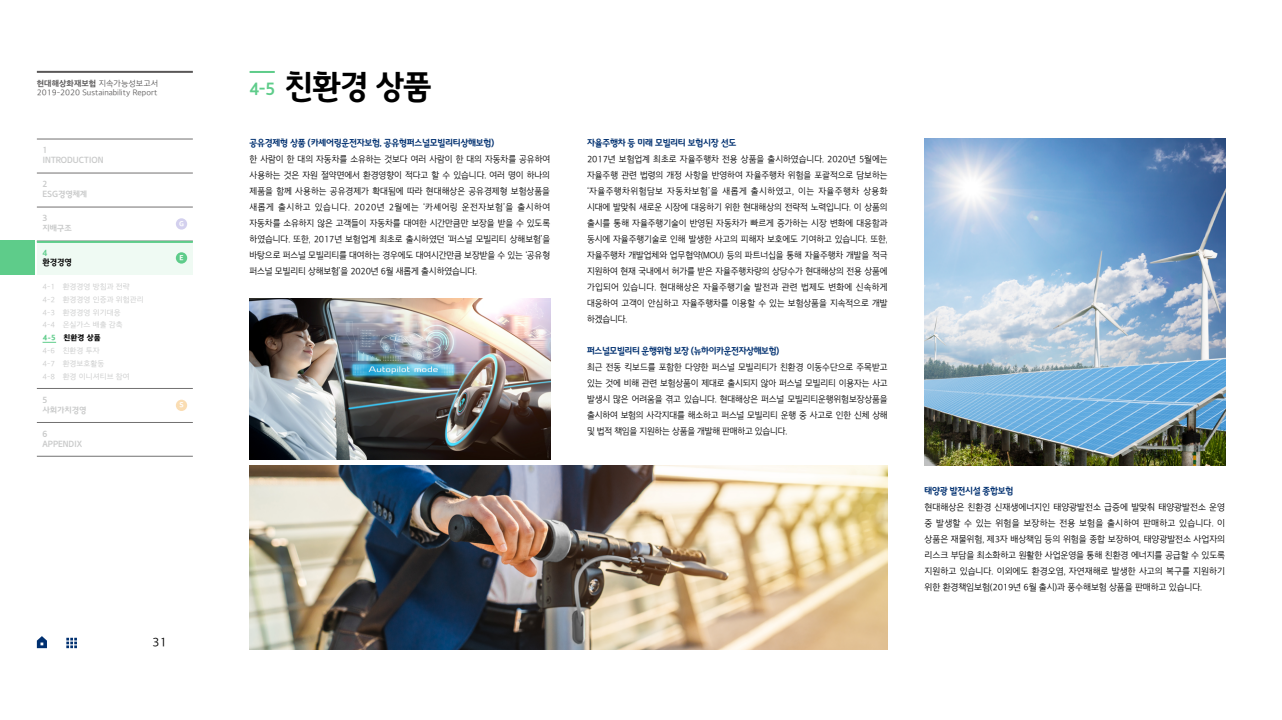
<style>
.page{position:relative;width:1282px;height:720px;background:#fff}
.page>*{position:absolute;margin:0;border:0;box-sizing:border-box;transform-origin:0 0}
.t1{font:33px "HI Maum OTFR";color:#000}
.t2{font:12px "HI Gothic OTFL";color:#000}
.t3{font:9.5px "HI Maum OTFR";letter-spacing:-.02em;color:#003070;scale:.96 1}
.t4{font:9.5px "HI Maum OTFR";letter-spacing:-.02em;color:#003070;scale:.95 1}
.t5{font:9px/16px "HI Gothic OTFL";letter-spacing:-.02em;color:#000;text-align:justify;scale:.94 1}
.t6{font:9px/16px "HI Gothic OTFL";letter-spacing:-.02em;color:#000;text-align:justify;scale:.96 1}
.t7{font:8.5px/10px "HI Maum OTFR";color:#c9caca}
.t8{font:8.5px "HI Maum OTFR";color:#000}
.t9{font:8.5px "HI Maum OTFR";color:#5ecc8a}
.t10{font:8px "HI Gothic OTFL";color:#595757}
.t11{font:8px "HI Gothic OTFB";color:#595757}
.t12{font:7.5px/12.8px "HI Gothic OTFL";color:#c9caca}
.t13{font:7.5px "HI Gothic OTFEB";color:#000}
.t14{font:7px "HI Gothic OTFEB";color:#fff}
.s1{font-family:"HI Gothic OTFL"}
.s2{color:#5ecc8a}
.s3{font-size:17px;color:#5ecc8a}
</style>
<div class="page">
<hr style="left:37px;top:71px;width:156px;height:2px;background:#595757">
<svg style="left:37px;top:636px;width:10px;height:12px"></svg>
<svg style="left:66px;top:638px;width:11px;height:10px"></svg>
<div style="left:37px;top:241px;width:156px;height:34px;background:#effaf3"></div>
<div style="left:0;top:241px;width:34px;height:34px;background:#5ecc8a"></div>
<hr style="left:37px;top:241px;width:156px;height:2px;background:#5ecc8a">
<hr style="left:37px;top:388px;width:156px;height:1px;background:#727171">
<div style="left:176px;top:252px;width:11px;height:12px;background:#5ecc8a;border-radius:50%"></div>
<div style="left:176px;top:400px;width:11px;height:11px;background:#faddb3;border-radius:50%"></div>
<hr style="left:37px;top:422px;width:156px;height:1px;background:#727171">
<hr style="left:37px;top:456px;width:156px;height:1px;background:#727171">
<hr style="left:37px;top:139px;width:156px;height:1px;background:#727171">
<hr style="left:37px;top:173px;width:156px;height:1px;background:#727171">
<hr style="left:37px;top:207px;width:156px;height:1px;background:#727171">
<div style="left:176px;top:218px;width:11px;height:12px;background:#d3d0ee;border-radius:50%"></div>
<hr style="left:249px;top:71px;width:26px;height:2px;background:#5ecc8a">
<img style="left:249px;top:298px;width:301px;height:162px">
<img style="left:249px;top:465px;width:638px;height:184px">
<img style="left:924px;top:139px;width:301px;height:326px">
<svg style="left:43px;top:342px;width:13px;height:1px"></svg>
<p class="t11" style="left:37px;top:79px;width:123px">현대해상화재보험 <span class="s1">지속가능성보고서</span></p>
<p class="t10" style="left:37px;top:89px;width:122px">2019-2020 Sustainability Report</p>
<p class="t7" style="left:43px;top:146px;width:62px">1<br>INTRODUCTION</p>
<p class="t7" style="left:43px;top:180px;width:46px">2<br>ESG경영체계</p>
<p class="t7" style="left:43px;top:214px;width:31px">3 지배구조</p>
<p class="t14" style="left:179px;top:220px;width:6px">G</p>
<p class="t9" style="left:43px;top:249px;width:6px">4</p>
<p class="t8" style="left:43px;top:259px;width:31px">환경경영</p>
<p class="t12" style="left:43px;top:280px;width:103px">4-1 환경경영 방침과 전략<br>4-2 환경경영 인증과 위험관리<br>4-3 환경경영 위기대응<br>4-4 온실가스 배출 감축</p>
<p class="t13" style="left:43px;top:334px;width:60px"><span class="s2">4-5</span> 친환경 상품</p>
<p class="t12" style="left:43px;top:344px;width:89px">4-6 친환경 투자<br>4-7 환경보호활동<br>4-8 환경 이니셔티브 참여</p>
<p class="t7" style="left:43px;top:395px;width:45px">5 사회가치경영</p>
<p class="t7" style="left:43px;top:429px;width:41px">6<br>APPENDIX</p>
<p class="t14" style="left:179px;top:254px;width:6px">E</p>
<p class="t14" style="left:179px;top:402px;width:6px">S</p>
<h2 class="t2" style="left:152px;top:637px;width:16px">31</h2>
<h1 class="t1" style="left:249px;top:71px;width:183px"><span class="s3">4-5</span> 친환경 상품</h1>
<p class="t3" style="left:249px;top:139px;width:256px">공유경제형 상품 (카셰어링운전자보험, 공유형퍼스널모빌리티상해보험)</p>
<p class="t5" style="left:249px;top:151px;width:321px">한 사람이 한 대의 자동차를 소유하는 것보다 여러 사람이 한 대의 자동차를 공유하여 사용하는 것은 자원 절약면에서 환경영향이 적다고 할 수 있습니다. 여러 명이 하나의 제품을 함께 사용하는 공유경제가 확대됨에 따라 현대해상은 공유경제형 보험상품을 새롭게 출시하고 있습니다. 2020년 2월에는 ‘카셰어링 운전자보험’을 출시하여 자동차를 소유하지 않은 고객들이 자동차를 대여한 시간만큼만 보장을 받을 수 있도록 하였습니다. 또한, 2017년 보험업계 최초로 출시하였던 ‘퍼스널 모빌리티 상해보험’을 바탕으로 퍼스널 모빌리티를 대여하는 경우에도 대여시간만큼 보장받을 수 있는 ‘공유형 퍼스널 모빌리티 상해보험’을 2020년 6월 새롭게 출시하였습니다.</p>
<p class="t3" style="left:587px;top:139px;width:157px">자율주행차 등 미래 모빌리티 보험시장 선도</p>
<p class="t5" style="left:587px;top:151px;width:321px">2017년 보험업계 최초로 자율주행차 전용 상품을 출시하였습니다. 2020년 5월에는 자율주행 관련 법령의 개정 사항을 반영하여 자율주행차 위험을 포괄적으로 담보하는 ‘자율주행차위험담보 자동차보험’을 새롭게 출시하였고, 이는 자율주행차 상용화 시대에 발맞춰 새로운 시장에 대응하기 위한 현대해상의 전략적 노력입니다. 이 상품의 출시를 통해 자율주행기술이 반영된 자동차가 빠르게 증가하는 시장 변화에 대응함과 동시에 자율주행기술로 인해 발생한 사고의 피해자 보호에도 기여하고 있습니다. 또한, 자율주행차 개발업체와 업무협약(MOU) 등의 파트너십을 통해 자율주행차 개발을 적극 지원하여 현재 국내에서 허가를 받은 자율주행차량의 상당수가 현대해상의 전용 상품에 가입되어 있습니다. 현대해상은 자율주행기술 발전과 관련 법제도 변화에 신속하게 대응하여 고객이 안심하고 자율주행차를 이용할 수 있는 보험상품을 지속적으로 개발 하겠습니다.</p>
<p class="t4" style="left:587px;top:347px;width:204px">퍼스널모빌리티 운행위험 보장 (뉴하이카운전자상해보험)</p>
<p class="t5" style="left:587px;top:359px;width:321px">최근 전동 킥보드를 포함한 다양한 퍼스널 모빌리티가 친환경 이동수단으로 주목받고 있는 것에 비해 관련 보험상품이 제대로 출시되지 않아 퍼스널 모빌리티 이용자는 사고 발생시 많은 어려움을 겪고 있습니다. 현대해상은 퍼스널 모빌리티운행위험보장상품을 출시하여 보험의 사각지대를 해소하고 퍼스널 모빌리티 운행 중 사고로 인한 신체 상해 및 법적 책임을 지원하는 상품을 개발해 판매하고 있습니다.</p>
<p class="t3" style="left:924px;top:487px;width:94px">태양광 발전시설 종합보험</p>
<p class="t6" style="left:924px;top:499px;width:315px">현대해상은 친환경 신재생에너지인 태양광발전소 급증에 발맞춰 태양광발전소 운영 중 발생할 수 있는 위험을 보장하는 전용 보험을 출시하여 판매하고 있습니다. 이 상품은 재물위험, 제3자 배상책임 등의 위험을 종합 보장하여, 태양광발전소 사업자의 리스크 부담을 최소화하고 원활한 사업운영을 통해 친환경 에너지를 공급할 수 있도록 지원하고 있습니다. 이외에도 환경오염, 자연재해로 발생한 사고의 복구를 지원하기 위한 환경책임보험(2019년 6월 출시)과 풍수해보험 상품을 판매하고 있습니다.</p>
</div>
